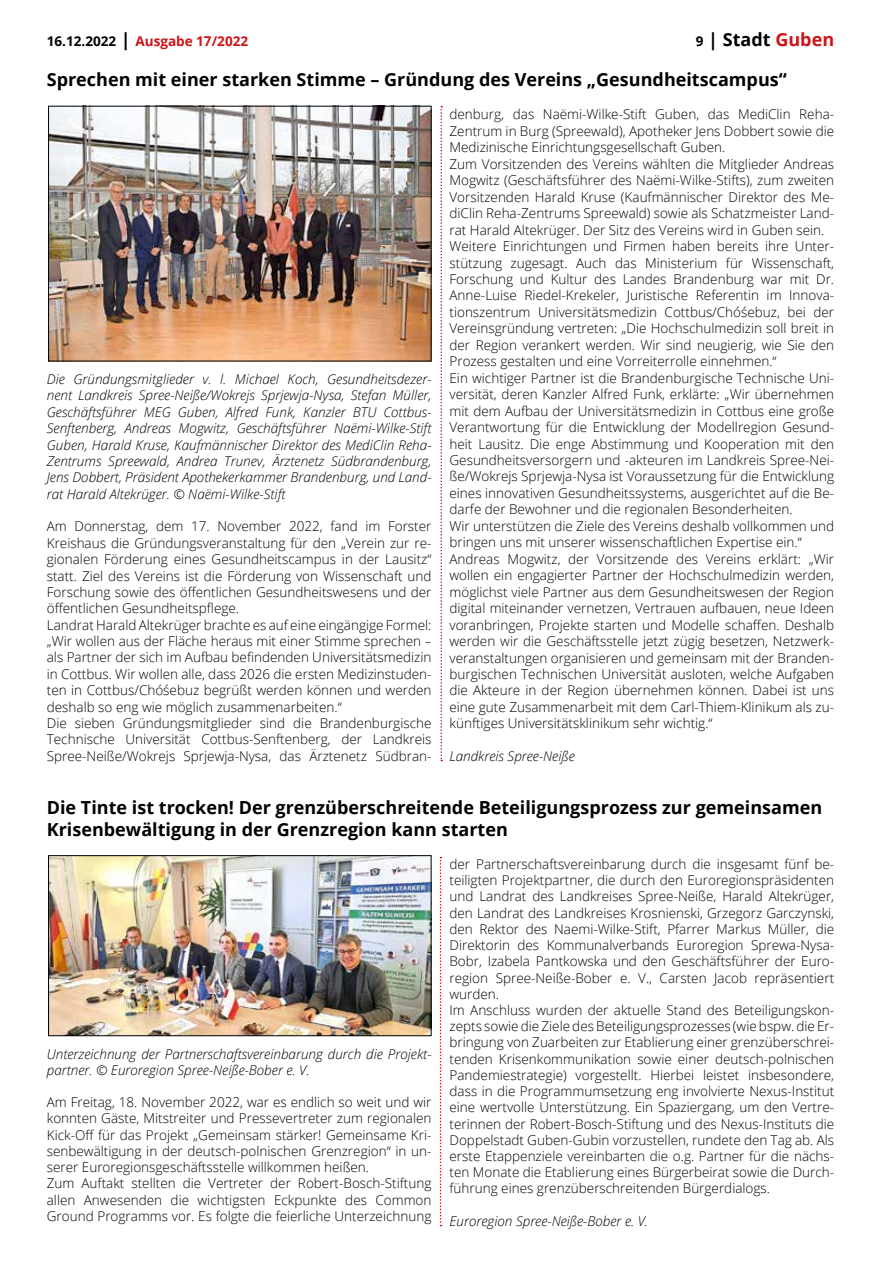
<style>
.page{position:relative;width:881px;height:1263px;background:#fff}
.page>*{position:absolute;margin:0;border:0;box-sizing:border-box;transform-origin:0 0}
.t1{font:700 18px/21.6px "Open Sans";color:#000}
.t2{font:300 13.5px/16.5px "Open Sans";color:#000}
.t3{font:italic 300 13.5px/16.4px "Open Sans";color:#000;text-align:justify}
.t4{font:700 13.5px "Open Sans";color:#cd1316}
.s1{color:#000}
.s2{font-size:18px;color:#000}
.s3{font-size:13.5px}
.s4{color:#cd1316}
</style>
<div class="page">
<svg style="left:440px;top:106px;width:2px;height:655px"></svg>
<svg style="left:439px;top:857px;width:2px;height:369px"></svg>
<img style="left:50px;top:108px;width:379px;height:251px">
<div style="left:48px;top:106px;width:383px;height:255px;border:1px solid #000"></div>
<img style="left:50px;top:857px;width:379px;height:177px">
<div style="left:48px;top:855px;width:383px;height:181px;border:1px solid #000"></div>
<p class="t4" style="left:47px;top:32px;width:203px"><span class="s1">16.12.2022</span> <span class="s2">|</span> Ausgabe 17/2022</p>
<h1 class="t1" style="left:695px;top:28px;width:140px"><span class="s3">9</span> | Stadt <span class="s4">Guben</span></h1>
<h1 class="t1" style="left:47px;top:68px;width:741px">Sprechen mit einer starken Stimme – Gründung des Vereins „Gesundheitscampus“</h1>
<p class="t2" style="left:449px;top:106px;width:386px">denburg, das Naëmi-Wilke-Stift Guben, das MediClin Reha-Zentrum in Burg (Spreewald), Apotheker Jens Dobbert sowie die Medizinische Einrichtungsgesellschaft Guben.<br>Zum Vorsitzenden des Vereins wählten die Mitglieder Andreas Mogwitz (Geschäftsführer des Naëmi-Wilke-Stifts), zum zweiten Vorsitzenden Harald Kruse (Kaufmännischer Direktor des Me&shy;diClin Reha-Zentrums Spreewald) sowie als Schatzmeister Land&shy;rat Harald Altekrüger. Der Sitz des Vereins wird in Guben sein.<br>Weitere Einrichtungen und Firmen haben bereits ihre Unter&shy;stützung zugesagt. Auch das Ministerium für Wissenschaft, Forschung und Kultur des Landes Brandenburg war mit Dr.<br>Anne-Luise Riedel-Krekeler, Juristische Referentin im Innova&shy;tionszentrum Universitätsmedizin Cottbus/Chóśebuz, bei der Vereinsgründung vertreten: „Die Hochschulmedizin soll breit in der Region verankert werden. Wir sind neugierig, wie Sie den Prozess gestalten und eine Vorreiterrolle einnehmen.“<br>Ein wichtiger Partner ist die Brandenburgische Technische Uni&shy;versität, deren Kanzler Alfred Funk, erklärte: „Wir übernehmen mit dem Aufbau der Universitätsmedizin in Cottbus eine große Verantwortung für die Entwicklung der Modellregion Gesund&shy;heit Lausitz. Die enge Abstimmung und Kooperation mit den Gesundheitsversorgern und -akteuren im Landkreis Spree-Nei&shy;ße/Wokrejs Sprjewja-Nysa ist Voraussetzung für die Entwicklung eines innovativen Gesundheitssystems, ausgerichtet auf die Be&shy;darfe der Bewohner und die regionalen Besonderheiten.<br>Wir unterstützen die Ziele des Vereins deshalb vollkommen und bringen uns mit unserer wissenschaftlichen Expertise ein.“ Andreas Mogwitz, der Vorsitzende des Vereins erklärt: „Wir wollen ein engagierter Partner der Hochschulmedizin werden, möglichst viele Partner aus dem Gesundheitswesen der Region digital miteinander vernetzen, Vertrauen aufbauen, neue Ideen voranbringen, Projekte starten und Modelle schaffen. Deshalb werden wir die Geschäftsstelle jetzt zügig besetzen, Netzwerk&shy;veranstaltungen organisieren und gemeinsam mit der Branden&shy;burgischen Technischen Universität ausloten, welche Aufgaben die Akteure in der Region übernehmen können. Dabei ist uns eine gute Zusammenarbeit mit dem Carl-Thiem-Klinikum als zu&shy;künftiges Universitätsklinikum sehr wichtig.“</p>
<p class="t3" style="left:449px;top:747px;width:127px">Landkreis Spree-Neiße</p>
<h1 class="t1" style="left:47px;top:796px;width:776px">Die Tinte ist trocken! Der grenzüberschreitende Beteiligungsprozess zur gemeinsamen<br>Krisenbewältigung in der Grenzregion kann starten</h1>
<p class="t3" style="left:47px;top:370px;width:386px">Die Gründungsmitglieder v. l. Michael Koch, Gesundheitsdezer&shy;nent Landkreis Spree-Neiße/Wokrejs Sprjewja-Nysa, Stefan Müller, Geschäftsführer MEG Guben, Alfred Funk, Kanzler BTU Cottbus-Senftenberg, Andreas Mogwitz, Geschäftsführer Naëmi-Wilke-Stift Guben, Harald Kruse, Kaufmännischer Direktor des MediClin Reha-Zentrums Spreewald, Andrea Trunev, Ärztenetz Südbrandenburg, Jens Dobbert, Präsident Apothekerkammer Brandenburg, und Land&shy;rat Harald Altekrüger. © Naëmi-Wilke-Stift</p>
<p class="t2" style="left:47px;top:518px;width:386px">Am Donnerstag, dem 17. November 2022, fand im Forster Kreishaus die Gründungsveranstaltung für den „Verein zur re&shy;gionalen Förderung eines Gesundheitscampus in der Lausitz“ statt. Ziel des Vereins ist die Förderung von Wissenschaft und Forschung sowie des öffentlichen Gesundheitswesens und der öffentlichen Gesundheitspflege.<br>Landrat Harald Altekrüger brachte es auf eine eingängige Formel: „Wir wollen aus der Fläche heraus mit einer Stimme sprechen – als Partner der sich im Aufbau befindenden Universitätsmedizin in Cottbus. Wir wollen alle, dass 2026 die ersten Medizinstuden&shy;ten in Cottbus/Chóśebuz begrüßt werden können und werden deshalb so eng wie möglich zusammenarbeiten.“<br>Die sieben Gründungsmitglieder sind die Brandenburgische Technische Universität Cottbus-Senftenberg, der Landkreis Spree-Neiße/Wokrejs Sprjewja-Nysa, das Ärztenetz Südbran-</p>
<p class="t3" style="left:47px;top:1045px;width:386px">Unterzeichnung der Partnerschaftsvereinbarung durch die Projekt&shy;partner. © Euroregion Spree-Neiße-Bober e. V.</p>
<p class="t2" style="left:47px;top:1094px;width:386px">Am Freitag, 18. November 2022, war es endlich so weit und wir konnten Gäste, Mitstreiter und Pressevertreter zum regionalen Kick-Off für das Projekt „Gemeinsam stärker! Gemeinsame Kri&shy;senbewältigung in der deutsch-polnischen Grenzregion“ in un&shy;serer Euroregionsgeschäftsstelle willkommen heißen.<br>Zum Auftakt stellten die Vertreter der Robert-Bosch-Stiftung allen Anwesenden die wichtigsten Eckpunkte des Common Ground Programms vor. Es folgte die feierliche Unterzeichnung</p>
<p class="t2" style="left:449px;top:855px;width:386px">der Partnerschaftsvereinbarung durch die insgesamt fünf be&shy;teiligten Projektpartner, die durch den Euroregionspräsidenten und Landrat des Landkreises Spree-Neiße, Harald Altekrüger, den Landrat des Landkreises Krosnienski, Grzegorz Garczynski, den Rektor des Naemi-Wilke-Stift, Pfarrer Markus Müller, die Direktorin des Kommunalverbands Euroregion Sprewa-Nysa-Bobr, Izabela Pantkowska und den Geschäftsführer der Euro&shy;region Spree-Neiße-Bober e. V., Carsten Jacob repräsentiert wurden.<br>Im Anschluss wurden der aktuelle Stand des Beteiligungskon&shy;zepts sowie die Ziele des Beteiligungsprozesses (wie bspw. die Er&shy;bringung von Zuarbeiten zur Etablierung einer grenzüberschrei&shy;tenden Krisenkommunikation sowie einer deutsch-polnischen Pandemiestrategie) vorgestellt. Hierbei leistet insbesondere, dass in die Programmumsetzung eng involvierte Nexus-Institut eine wertvolle Unterstützung. Ein Spaziergang, um den Vertre&shy;terinnen der Robert-Bosch-Stiftung und des Nexus-Instituts die Doppelstadt Guben-Gubin vorzustellen, rundete den Tag ab. Als erste Etappenziele vereinbarten die o.g. Partner für die nächs&shy;ten Monate die Etablierung eines Bürgerbeirat sowie die Durch&shy;führung eines grenzüberschreitenden Bürgerdialogs.</p>
<p class="t3" style="left:449px;top:1212px;width:200px">Euroregion Spree-Neiße-Bober e. V.</p>
</div>
